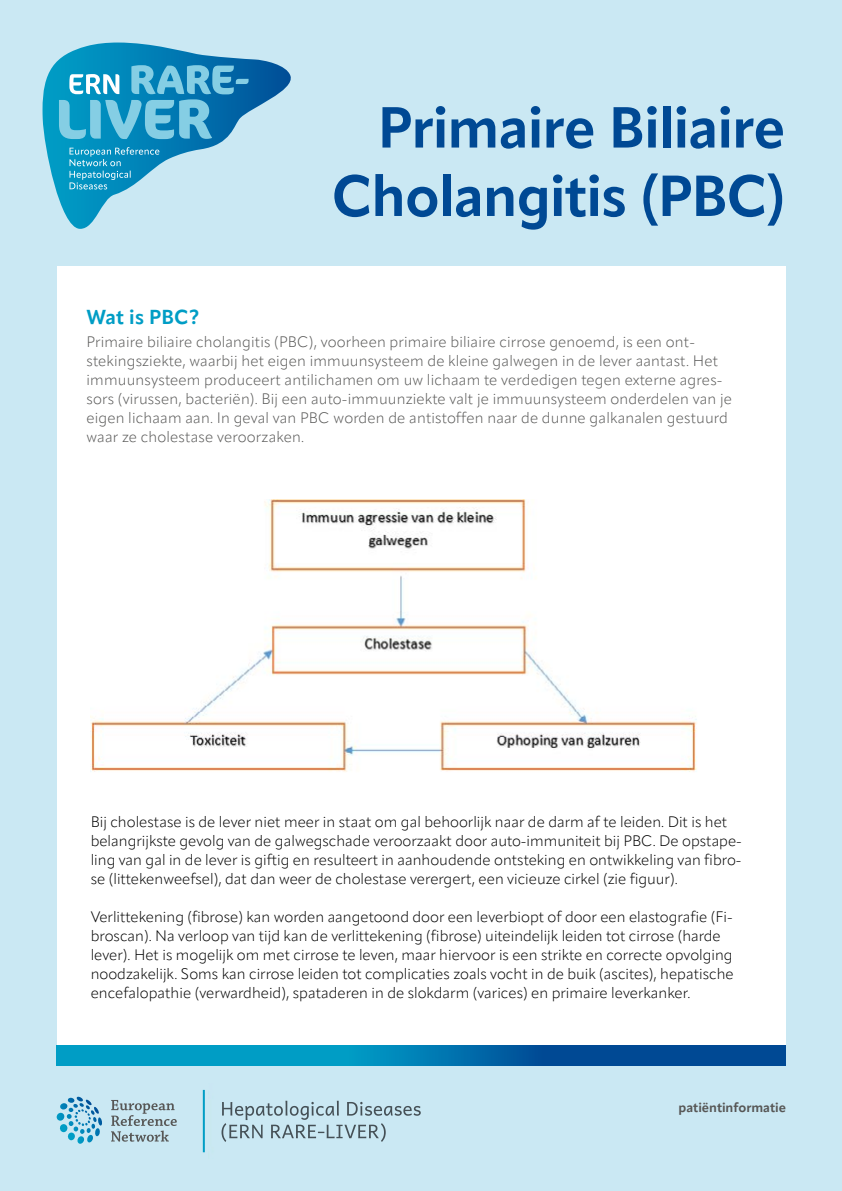
<style>
.page{position:relative;width:842px;height:1191px;background:#cae8f3}
.page>*{position:absolute;margin:0;border:0;box-sizing:border-box;transform-origin:0 0}
.t1{font:700 57px/68.4px "Apparat";letter-spacing:-.02em;color:#004994;text-align:right}
.t2{font:700 20px "Apparat";letter-spacing:.01em;color:#009dc5}
.t3{font:300 15px/19px "Apparat";color:#000}
.t4{font:300 15px/19px "Apparat";letter-spacing:.01em;color:#575756}
.t5{font:700 13px "Apparat";letter-spacing:-.005em;color:#575756}
</style>
<div class="page">
<div style="left:57px;top:266px;width:728px;height:793px;background:#fff"></div>
<svg style="left:57px;top:1046px;width:728px;height:19px"></svg>
<svg style="left:43px;top:43px;width:248px;height:186px"></svg>
<svg style="left:59px;top:65px;width:190px;height:74px"></svg>
<svg style="left:70px;top:147px;width:89px;height:42px"></svg>
<img style="left:221px;top:1106px;width:200px;height:30px">
<img style="left:222px;top:1100px;width:141px;height:15px">
<img style="left:222px;top:1123px;width:164px;height:19px">
<svg style="left:111px;top:1100px;width:66px;height:41px"></svg>
<svg style="left:57px;top:1096px;width:45px;height:48px"></svg>
<hr style="left:203px;top:1089px;width:2px;height:63px;background:#009dc5">
<img style="left:91px;top:500px;width:606px;height:272px">
<h1 class="t1" style="left:332px;top:93px;width:455px">Primaire Biliaire<br>Cholangitis (PBC)</h1>
<h2 class="t2" style="left:86px;top:305px;width:114px">Wat is PBC?</h2>
<p class="t4" style="left:86px;top:333px;width:647px">Primaire biliaire cholangitis (PBC), voorheen primaire biliaire cirrose genoemd, is een ont&shy;stekingsziekte, waarbij het eigen immuunsysteem de kleine galwegen in de lever aantast. Het immuunsysteem produceert antilichamen om uw lichaam te verdedigen tegen externe agres&shy;sors (virussen, bacteriën). Bij een auto-immuunziekte valt je immuunsysteem onderdelen van je eigen lichaam aan. In geval van PBC worden de antistoffen naar de dunne galkanalen gestuurd waar ze cholestase veroorzaken.</p>
<p class="t3" style="left:91px;top:812px;width:653px">Bij cholestase is de lever niet meer in staat om gal behoorlijk naar de darm af te leiden. Dit is het belangrijkste gevolg van de galwegschade veroorzaakt door auto-immuniteit bij PBC. De opstape&shy;ling van gal in de lever is giftig en resulteert in aanhoudende ontsteking en ontwikkeling van fibro&shy;se (littekenweefsel), dat dan weer de cholestase verergert, een vicieuze cirkel (zie figuur).</p>
<p class="t3" style="left:91px;top:907px;width:645px">Verlittekening (fibrose) kan worden aangetoond door een leverbiopt of door een elastografie (Fi&shy;broscan). Na verloop van tijd kan de verlittekening (fibrose) uiteindelijk leiden tot cirrose (harde lever). Het is mogelijk om met cirrose te leven, maar hiervoor is een strikte en correcte opvolging noodzakelijk. Soms kan cirrose leiden tot complicaties zoals vocht in de buik (ascites), hepatische encefalopathie (verwardheid), spataderen in de slokdarm (varices) en primaire leverkanker.</p>
<p class="t5" style="left:678px;top:1099px;width:109px">patiëntinformatie</p>
</div>
